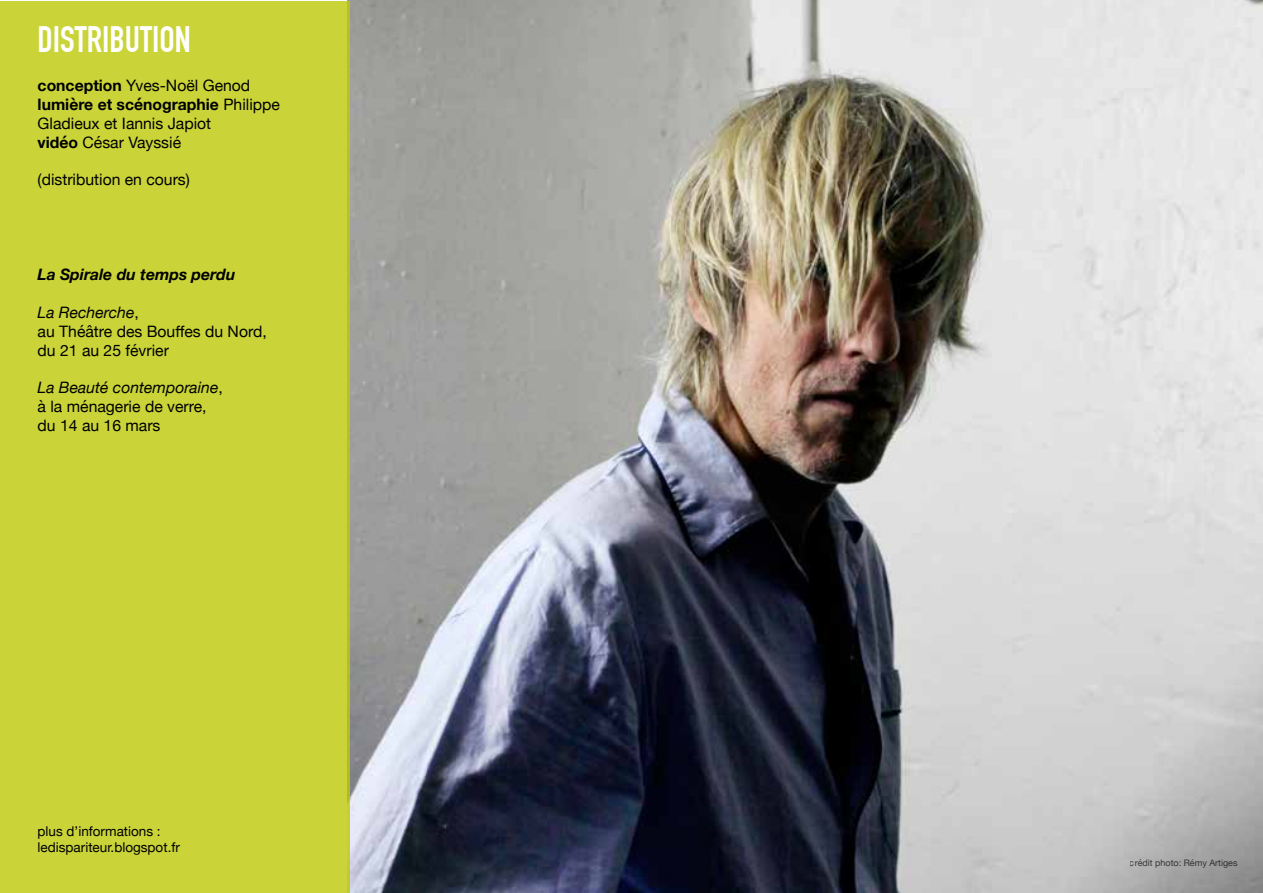
<style>
.page{position:relative;width:1263px;height:893px;background:#fff}
.page>*{position:absolute;margin:0;border:0;box-sizing:border-box;transform-origin:0 0}
.t1{font:700 36px "DIN Condensed";color:#fff}
.t2{font:15.75px/18.9px "Helvetica Neue";color:#000}
.t3{font:italic 700 15.75px "Helvetica Neue";color:#000}
.t4{font:13.5px/16.2px "Helvetica Neue";color:#000}
.t5{font:9px "Helvetica Neue";color:#000}
.s1{font-weight:700}
.s2{font-style:italic}
</style>
<div class="page">
<img style="left:347px;top:0;width:916px;height:893px">
<div style="left:1px;top:1px;width:349px;height:891px;background:#cad438"></div>
<h1 class="t1" style="left:38px;top:18px;width:155px">DISTRIBUTION</h1>
<p class="t2" style="left:38px;top:77px;width:244px"><span class="s1">conception</span> Yves-Noël Genod <span class="s1">lumière et scénographie</span> Philippe<br>Gladieux et Iannis Japiot<br><span class="s1">vidéo</span> César Vayssié</p>
<p class="t2" style="left:38px;top:171px;width:154px">(distribution en cours)</p>
<p class="t3" style="left:38px;top:262px;width:199px">La Spirale du temps perdu</p>
<p class="t2" style="left:38px;top:304px;width:231px"><span class="s2">La Recherche</span>,<br>au Théâtre des Bouffes du Nord, du 21 au 25 février</p>
<p class="t2" style="left:38px;top:379px;width:187px"><span class="s2">La Beauté contemporaine</span>, à la ménagerie de verre, du 14 au 16 mars</p>
<p class="t4" style="left:38px;top:824px;width:144px">plus d’informations : ledispariteur.blogspot.fr</p>
<p class="t5" style="left:1130px;top:856px;width:109px">crédit photo: Rémy Artiges</p>
</div>
